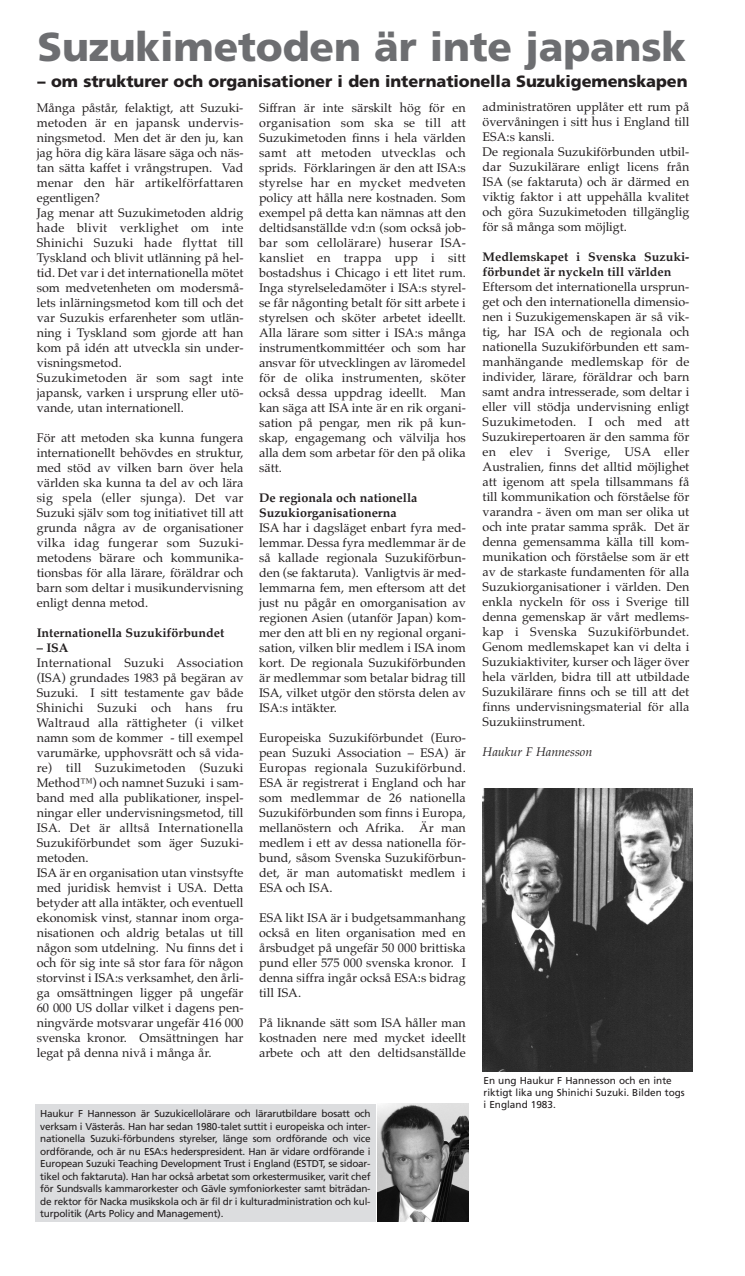
<style>
.page{position:relative;width:745px;height:1276px;background:#fff}
.page>*{position:absolute;margin:0;border:0;box-sizing:border-box;transform-origin:0 0}
.t1{font:900 40.38px "Frutiger";letter-spacing:-.005em;color:#6d6e71}
.t2{font:900 16.25px "Frutiger";letter-spacing:-.005em;color:#231f20}
.t3{font:12.5px/15px "Palatino";color:#231f20;text-align:justify}
.t4{font:700 12.5px/15px "Palatino";color:#231f20}
.t5{font:italic 12.5px "Palatino";color:#231f20}
.t6{font:10px/12.5px "Frutiger";color:#231f20}
</style>
<div class="page">
<img style="left:482px;top:788px;width:209px;height:283px">
<img style="left:377px;top:1104px;width:91px;height:117px">
<div style="left:36px;top:1104px;width:340px;height:118px;background:#dcdddf"></div>
<h1 class="t1" style="left:38px;top:31px;width:649px">Suzukimetoden är inte japansk</h1>
<h2 class="t2" style="left:38px;top:74px;width:651px">– om strukturer och organisationer i den internationella Suzukigemenskapen</h2>
<p class="t3" style="left:37px;top:102px;width:208px;text-align:left">Många påstår, felaktigt, att Suzuki&shy;metoden är en japansk undervis&shy;ningsmetod. Men det är den ju, kan jag höra dig kära läsare säga och näs&shy;tan sätta kaffet i vrångstrupen. Vad menar den här artikelförfattaren egentligen?<br>Jag menar att Suzukimetoden aldrig hade blivit verklighet om inte<br>Shinichi Suzuki hade flyttat till<br>Tyskland och blivit utlänning på hel&shy;tid. Det var i det internationella mötet som medvetenheten om modersmå&shy;lets inlärningsmetod kom till och det var Suzukis erfarenheter som utlän&shy;ning i Tyskland som gjorde att han kom på idén att utveckla sin under&shy;visningsmetod.<br>Suzukimetoden är som sagt inte japansk, varken i ursprung eller utö&shy;vande, utan internationell.</p>
<p class="t3" style="left:37px;top:432px;width:208px">För att metoden ska kunna fungera internationellt behövdes en struktur, med stöd av vilken barn över hela världen ska kunna ta del av och lära sig spela (eller sjunga). Det var Suzuki själv som tog initiativet till att grunda några av de organisationer vilka idag fungerar som Suzuki&shy;metodens bärare och kommunika&shy;tionsbas för alla lärare, föräldrar och barn som deltar i musikundervisning enligt denna metod.</p>
<p class="t4" style="left:37px;top:627px;width:189px">Internationella Suzukiförbundet</p>
<p class="t4" style="left:37px;top:642px;width:33px">– ISA</p>
<p class="t3" style="left:37px;top:657px;width:208px;text-align:left">International Suzuki Association (ISA) grundades 1983 på begäran av Suzuki. I sitt testamente gav både Shinichi Suzuki och hans fru Waltraud alla rättigheter (i vilket namn som de kommer - till exempel varumärke, upphovsrätt och så vida&shy;re) till Suzukimetoden (Suzuki Method™) och namnet Suzuki i sam&shy;band med alla publikationer, inspel&shy;ningar eller undervisningsmetod, till ISA. Det är alltså Internationella Suzukiförbundet som äger Suzuki&shy;metoden.<br>ISA är en organisation utan vinstsyfte med juridisk hemvist i USA. Detta betyder att alla intäkter, och eventuell ekonomisk vinst, stannar inom orga&shy;nisationen och aldrig betalas ut till någon som utdelning. Nu finns det i och för sig inte så stor fara för någon storvinst i ISA:s verksamhet, den årli&shy;ga omsättningen ligger på ungefär 60 000 US dollar vilket i dagens pen&shy;ningvärde motsvarar ungefär 416 000 svenska kronor. Omsättningen har legat på denna nivå i många år.</p>
<p class="t3" style="left:482px;top:101px;width:208px;text-align:left">administratören upplåter ett rum på övervåningen i sitt hus i England till ESA:s kansli.<br>De regionala Suzukiförbunden utbil&shy;dar Suzukilärare enligt licens från ISA (se faktaruta) och är därmed en viktig faktor i att uppehålla kvalitet och göra Suzukimetoden tillgänglig för så många som möjligt.</p>
<p class="t4" style="left:482px;top:251px;width:208px">Medlemskapet i Svenska Suzuki&shy;förbundet är nyckeln till världen</p>
<p class="t3" style="left:482px;top:281px;width:208px">Eftersom det internationella ursprun&shy;get och den internationella dimensio&shy;nen i Suzukigemenskapen är så vik&shy;tig, har ISA och de regionala och nationella Suzukiförbunden ett sam&shy;manhängande medlemskap för de individer, lärare, föräldrar och barn samt andra intresserade, som deltar i eller vill stödja undervisning enligt Suzukimetoden. I och med att Suzukirepertoaren är den samma för en elev i Sverige, USA eller Australien, finns det alltid möjlighet att igenom att spela tillsammans få till kommunikation och förståelse för varandra - även om man ser olika ut och inte pratar samma språk. Det är denna gemensamma källa till kom&shy;munikation och förståelse som är ett av de starkaste fundamenten för alla Suzukiorganisationer i världen. Den enkla nyckeln för oss i Sverige till denna gemenskap är vårt medlems&shy;kap i Svenska Suzukiförbundet.<br>Genom medlemskapet kan vi delta i Suzukiaktiviter, kurser och läger över hela världen, bidra till att utbildade Suzukilärare finns och se till att det finns undervisningsmaterial för alla Suzukiinstrument.</p>
<p class="t5" style="left:482px;top:747px;width:111px">Haukur F Hannesson</p>
<p class="t3" style="left:259px;top:101px;width:208px">Siffran är inte särskilt hög för en organisation som ska se till att Suzukimetoden finns i hela världen samt att metoden utvecklas och sprids. Förklaringen är den att ISA:s styrelse har en mycket medveten policy att hålla nere kostnaden. Som exempel på detta kan nämnas att den deltidsanställde vd:n (som också job&shy;bar som cellolärare) huserar ISA&shy;kansliet en trappa upp i sitt bostadshus i Chicago i ett litet rum.<br>Inga styrelseledamöter i ISA:s styrel&shy;se får någonting betalt för sitt arbete i styrelsen och sköter arbetet ideellt.<br>Alla lärare som sitter i ISA:s många instrumentkommittéer och som har ansvar för utvecklingen av läromedel för de olika instrumenten, sköter också dessa uppdrag ideellt. Man kan säga att ISA inte är en rik organi&shy;sation på pengar, men rik på kun&shy;skap, engagemang och välvilja hos alla dem som arbetar för den på olika sätt.</p>
<p class="t4" style="left:259px;top:491px;width:160px">De regionala och nationella<br>Suzukiorganisationerna</p>
<p class="t3" style="left:259px;top:521px;width:208px">ISA har i dagsläget enbart fyra med&shy;lemmar. Dessa fyra medlemmar är de så kallade regionala Suzukiförbun&shy;den (se faktaruta). Vanligtvis är med&shy;lemmarna fem, men eftersom att det just nu pågår en omorganisation av regionen Asien (utanför Japan) kom&shy;mer den att bli en ny regional organi&shy;sation, vilken blir medlem i ISA inom kort. De regionala Suzukiförbunden är medlemmar som betalar bidrag till ISA, vilket utgör den största delen av ISA:s intäkter.</p>
<p class="t3" style="left:259px;top:731px;width:208px">Europeiska Suzukiförbundet (Euro&shy;pean Suzuki Association – ESA) är Europas regionala Suzukiförbund.<br>ESA är registrerat i England och har som medlemmar de 26 nationella Suzukiförbunden som finns i Europa, mellanöstern och Afrika. Är man medlem i ett av dessa nationella för&shy;bund, såsom Svenska Suzukiförbun&shy;det, är man automatiskt medlem i ESA och ISA.</p>
<p class="t3" style="left:259px;top:911px;width:208px">ESA likt ISA är i budgetsammanhang också en liten organisation med en årsbudget på ungefär 50 000 brittiska pund eller 575 000 svenska kronor. I denna siffra ingår också ESA:s bidrag till ISA.</p>
<p class="t3" style="left:259px;top:1016px;width:208px">På liknande sätt som ISA håller man kostnaden nere med mycket ideellt arbete och att den deltidsanställde</p>
<p class="t6" style="left:40px;top:1108px;width:332px;text-align:justify">Haukur F Hannesson är Suzukicellolärare och lärarutbildare bosatt och verksam i Västerås. Han har sedan 1980-talet suttit i europeiska och inter&shy;nationella Suzuki-förbundens styrelser, länge som ordförande och vice ordförande, och är nu ESA:s hederspresident. Han är vidare ordförande i European Suzuki Teaching Development Trust i England (ESTDT, se sidoar&shy;tikel och faktaruta). Han har också arbetat som orkestermusiker, varit chef för Sundsvalls kammarorkester och Gävle symfoniorkester samt biträdan&shy;de rektor för Nacka musikskola och är fil dr i kulturadministration och kul&shy;turpolitik (Arts Policy and Management).</p>
<p class="t6" style="left:483px;top:1075px;width:203px;line-height:12px">En ung Haukur F Hannesson och en inte riktigt lika ung Shinichi Suzuki. Bilden togs i England 1983.</p>
</div>
